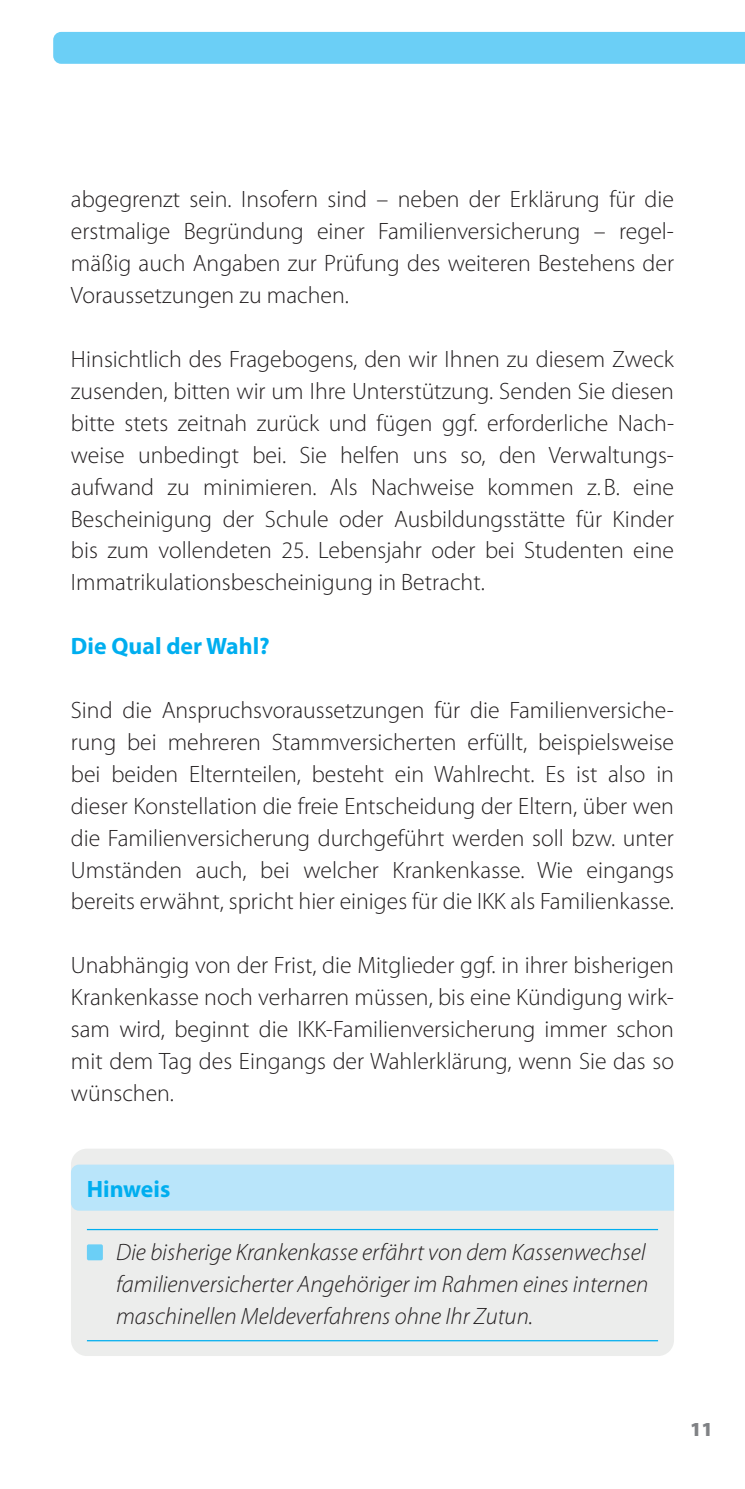
<style>
.page{position:relative;width:745px;height:1489px;background:#fff}
.page>*{position:absolute;margin:0;border:0;box-sizing:border-box;transform-origin:0 0}
.t1{font:300 23.75px/32px "Myriad Pro";color:#231f20;text-align:justify}
.t2{font:italic 300 23.75px/32px "Myriad Pro";color:#231f20;text-align:justify}
.t3{font:700 23.75px "Myriad Pro";color:#00aeef}
.t4{font:900 20px "Myriad Pro";color:#808285}
</style>
<div class="page">
<div style="left:71px;top:1148px;width:602px;height:207px;background:#ecedec;border-radius:16px"></div>
<div style="left:71px;top:1164px;width:602px;height:46px;background:#b9e5fa"></div>
<hr style="left:87px;top:1228px;width:570px;height:2px;background:#00aeef">
<hr style="left:87px;top:1339px;width:570px;height:2px;background:#00aeef">
<div style="left:87px;top:1244px;width:16px;height:16px;background:#6bcff6;border-radius:2px"></div>
<div style="left:53px;top:32px;width:691px;height:32px;background:#6bcff6"></div>
<p class="t1" style="left:71px;top:184px;width:604px">abgegrenzt sein. Insofern sind – neben der Erklärung für die erstmalige Begründung einer Familienversicherung – regel&shy;mäßig auch Angaben zur Prüfung des weiteren Bestehens der Voraussetzungen zu machen.</p>
<p class="t1" style="left:71px;top:343px;width:604px">Hinsichtlich des Fragebogens, den wir Ihnen zu diesem Zweck zusenden, bitten wir um Ihre Unterstützung. Senden Sie diesen bitte stets zeitnah zurück und fügen ggf. erforderliche Nach&shy;weise unbedingt bei. Sie helfen uns so, den Verwaltungs&shy;aufwand zu minimieren. Als Nachweise kommen z.B. eine Bescheinigung der Schule oder Ausbildungsstätte für Kinder bis zum vollendeten 25. Lebensjahr oder bei Studenten eine Immatrikulationsbescheinigung in Betracht.</p>
<p class="t3" style="left:71px;top:632px;width:200px">Die Qual der Wahl?</p>
<p class="t1" style="left:71px;top:694px;width:604px">Sind die Anspruchsvoraussetzungen für die Familienversiche&shy;rung bei mehreren Stammversicherten erfüllt, beispielsweise bei beiden Elternteilen, besteht ein Wahlrecht. Es ist also in dieser Konstellation die freie Entscheidung der Eltern, über wen die Familienversicherung durchgeführt werden soll bzw. unter Umständen auch, bei welcher Krankenkasse. Wie eingangs bereits erwähnt, spricht hier einiges für die IKK als Familienkasse.</p>
<p class="t1" style="left:71px;top:949px;width:604px">Unabhängig von der Frist, die Mitglieder ggf. in ihrer bisherigen Krankenkasse noch verharren müssen, bis eine Kündigung wirk&shy;sam wird, beginnt die IKK-Familienversicherung immer schon mit dem Tag des Eingangs der Wahlerklärung, wenn Sie das so wünschen.</p>
<p class="t3" style="left:87px;top:1175px;width:85px">Hinweis</p>
<p class="t2" style="left:116px;top:1236px;width:533px">Die bisherige Krankenkasse erfährt von dem Kassenwechsel familienversicherter Angehöriger im Rahmen eines internen maschinellen Meldeverfahrens ohne Ihr Zutun.</p>
<p class="t4" style="left:689px;top:1417px;width:24px">11</p>
</div>
